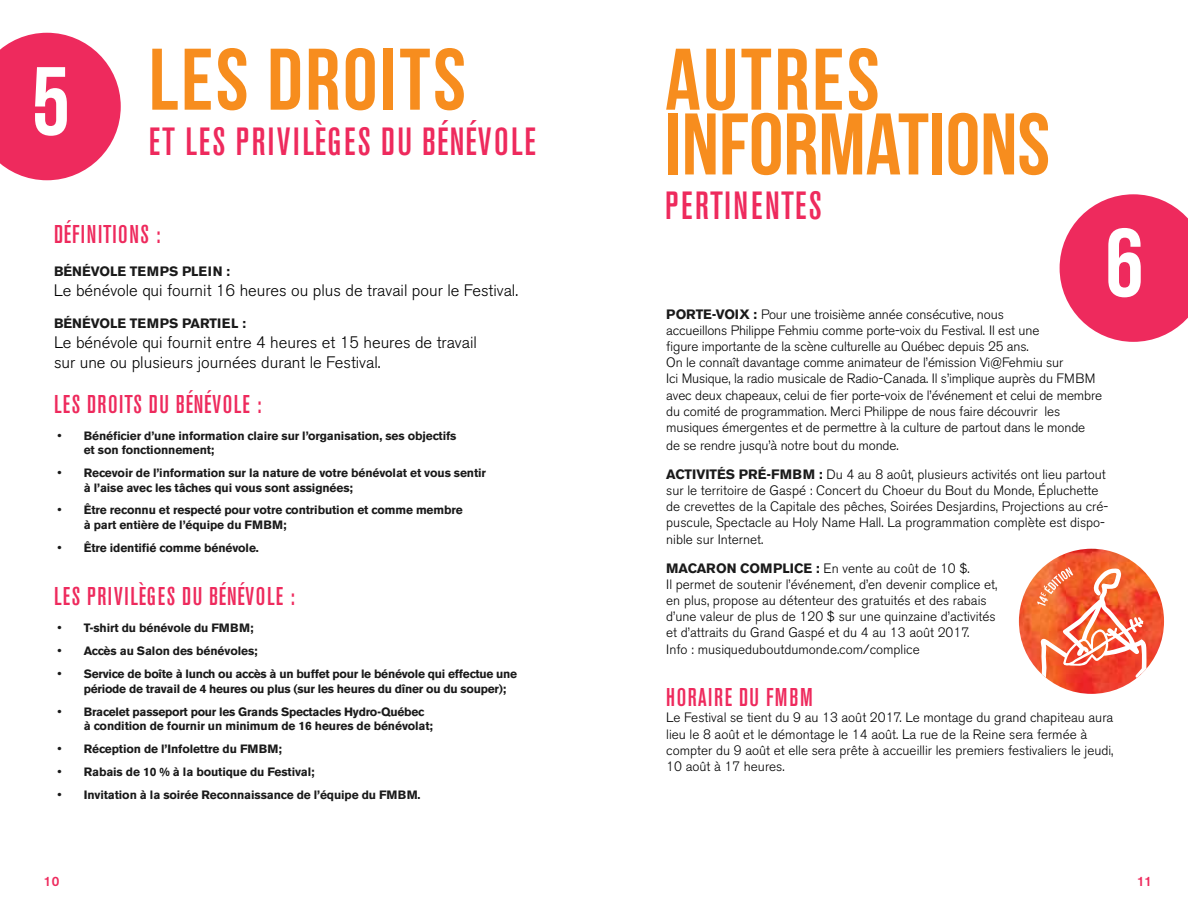
<style>
.page{position:relative;width:1188px;height:918px;background:#fff}
.page>*{position:absolute;margin:0;border:0;box-sizing:border-box;transform-origin:0 0}
.t1{font:96.9px "Bebas Neue";color:#fff}
.t2{font:87.15px/64.8px "Bebas Neue";color:#f78d1e}
.t3{font:87.15px "Bebas Neue";letter-spacing:.03em;color:#f78d1e}
.t4{font:500 condensed 39px "Akzidenz Grotesk BE";letter-spacing:.06em;color:#ee2a5d}
.t5{font:500 condensed 25.5px "Akzidenz Grotesk BE";letter-spacing:.06em;color:#ee2a5d}
.t6{font:300 16.5px/19.8px "Akzidenz Grotesk BE";color:#000}
.t7{font:300 13.5px/16.2px "Akzidenz Grotesk BE";color:#000}
.t8{font:700 13.5px "Akzidenz Grotesk BE";color:#1a1a1a}
.t9{font:500 13.5px "Akzidenz Grotesk BE";color:#ee2a5d}
.t10{font:700 12px/14.4px "Akzidenz Grotesk BE";letter-spacing:-.01em;color:#1a1a1a}
.s1{font-weight:700;color:#1a1a1a}
</style>
<div class="page">
<svg style="left:0;top:33px;width:121px;height:147px"></svg>
<svg style="left:1060px;top:194px;width:128px;height:148px"></svg>
<img style="left:1019px;top:549px;width:145px;height:145px;border-radius:73px">
<svg style="left:1036px;top:567px;width:117px;height:123px"></svg>
<h1 class="t1" style="left:32px;top:48px;width:40px">5</h1>
<h2 class="t3" style="left:149px;top:31px;width:319px">LES DROITS</h2>
<h3 class="t4" style="left:149px;top:120px;width:388px">ET LES PRIVILÈGES DU BÉNÉVOLE</h3>
<h3 class="t5" style="left:54px;top:220px;width:108px">DÉFINITIONS :</h3>
<p class="t8" style="left:54px;top:263px;width:178px">BÉNÉVOLE TEMPS PLEIN :</p>
<p class="t6" style="left:54px;top:280px;width:466px">Le bénévole qui fournit 16 heures ou plus de travail pour le Festival.</p>
<p class="t8" style="left:54px;top:316px;width:194px">BÉNÉVOLE TEMPS PARTIEL :</p>
<p class="t6" style="left:54px;top:333px;width:424px">Le bénévole qui fournit entre 4 heures et 15 heures de travail sur une ou plusieurs journées durant le Festival.</p>
<h3 class="t5" style="left:54px;top:390px;width:209px">LES DROITS DU BÉNÉVOLE :</h3>
<p class="t10" style="left:84px;top:429px;width:374px;text-indent:-27px">• Bénéficier d’une information claire sur l’organisation, ses objectifs et son fonctionnement;</p>
<p class="t10" style="left:84px;top:466px;width:404px;text-indent:-27px">• Recevoir de l’information sur la nature de votre bénévolat et vous sentir à l’aise avec les tâches qui vous sont assignées;</p>
<p class="t10" style="left:84px;top:503px;width:381px;text-indent:-27px">• Être reconnu et respecté pour votre contribution et comme membre à part entière de l’équipe du FMBM;</p>
<p class="t10" style="left:57px;top:541px;width:204px">• Être identifié comme bénévole.</p>
<h3 class="t5" style="left:54px;top:582px;width:242px">LES PRIVILÈGES DU BÉNÉVOLE :</h3>
<p class="t10" style="left:57px;top:621px;width:198px">• T-shirt du bénévole du FMBM;</p>
<p class="t10" style="left:57px;top:644px;width:202px">• Accès au Salon des bénévoles;</p>
<p class="t10" style="left:84px;top:667px;width:435px;text-indent:-27px">• Service de boîte à lunch ou accès à un buffet pour le bénévole qui effectue une période de travail de 4 heures ou plus (sur les heures du dîner ou du souper);</p>
<p class="t10" style="left:84px;top:704px;width:351px;text-indent:-27px">• Bracelet passeport pour les Grands Spectacles Hydro-Québec à condition de fournir un minimum de 16 heures de bénévolat;</p>
<p class="t10" style="left:57px;top:742px;width:227px">• Réception de l’Infolettre du FMBM;</p>
<p class="t10" style="left:57px;top:765px;width:259px">• Rabais de 10 % à la boutique du Festival;</p>
<p class="t10" style="left:57px;top:787px;width:365px">• Invitation à la soirée Reconnaissance de l’équipe du FMBM.</p>
<h2 class="t2" style="left:665px;top:47px;width:386px">AUTRES<br>INFORMATIONS</h2>
<h3 class="t4" style="left:665px;top:184px;width:158px">PERTINENTES</h3>
<h1 class="t1" style="left:1105px;top:210px;width:40px">6</h1>
<p class="t7" style="left:666px;top:306px;width:437px"><span class="s1">PORTE-VOIX :</span> Pour une troisième année consécutive, nous<br>accueillons Philippe Fehmiu comme porte-voix du Festival. Il est une<br>figure importante de la scène culturelle au Québec depuis 25 ans.<br>On le connaît davantage comme animateur de l’émission Vi@Fehmiu sur<br>Ici Musique, la radio musicale de Radio-Canada. Il s’implique auprès du FMBM avec deux chapeaux, celui de fier porte-voix de l’événement et celui de membre du comité de programmation. Merci Philippe de nous faire découvrir les musiques émergentes et de permettre à la culture de partout dans le monde</p>
<p class="t7" style="left:666px;top:431px;width:441px;line-height:29px">de se rendre jusqu’à notre bout du monde.<br><span class="s1">ACTIVITÉS PRÉ-FMBM :</span> Du 4 au 8 août, plusieurs activités ont lieu partout</p>
<p class="t7" style="left:666px;top:483px;width:443px">sur le territoire de Gaspé : Concert du Choeur du Bout du Monde, Épluchette de crevettes de la Capitale des pêches, Soirées Desjardins, Projections au cré&shy;puscule, Spectacle au Holy Name Hall. La programmation complète est dispo&shy;nible sur Internet.</p>
<p class="t7" style="left:666px;top:560px;width:333px"><span class="s1">MACARON COMPLICE :</span> En vente au coût de 10 $.<br>Il permet de soutenir l’événement, d’en devenir complice et, en plus, propose au détenteur des gratuités et des rabais d’une valeur de plus de 120 $ sur une quinzaine d’activités et d’attraits du Grand Gaspé et du 4 au 13 août 2017.<br>Info : musiqueduboutdumonde.com/complice</p>
<h3 class="t5" style="left:666px;top:683px;width:148px">HORAIRE DU FMBM</h3>
<p class="t7" style="left:666px;top:710px;width:449px">Le Festival se tient du 9 au 13 août 2017. Le montage du grand chapiteau aura lieu le 8 août et le démontage le 14 août. La rue de la Reine sera fermée à compter du 9 août et elle sera prête à accueillir les premiers festivaliers le jeudi, 10 août à 17 heures.</p>
<p class="t9" style="left:44px;top:873px;width:17px">10</p>
<p class="t9" style="left:1137px;top:873px;width:16px">11</p>
</div>
